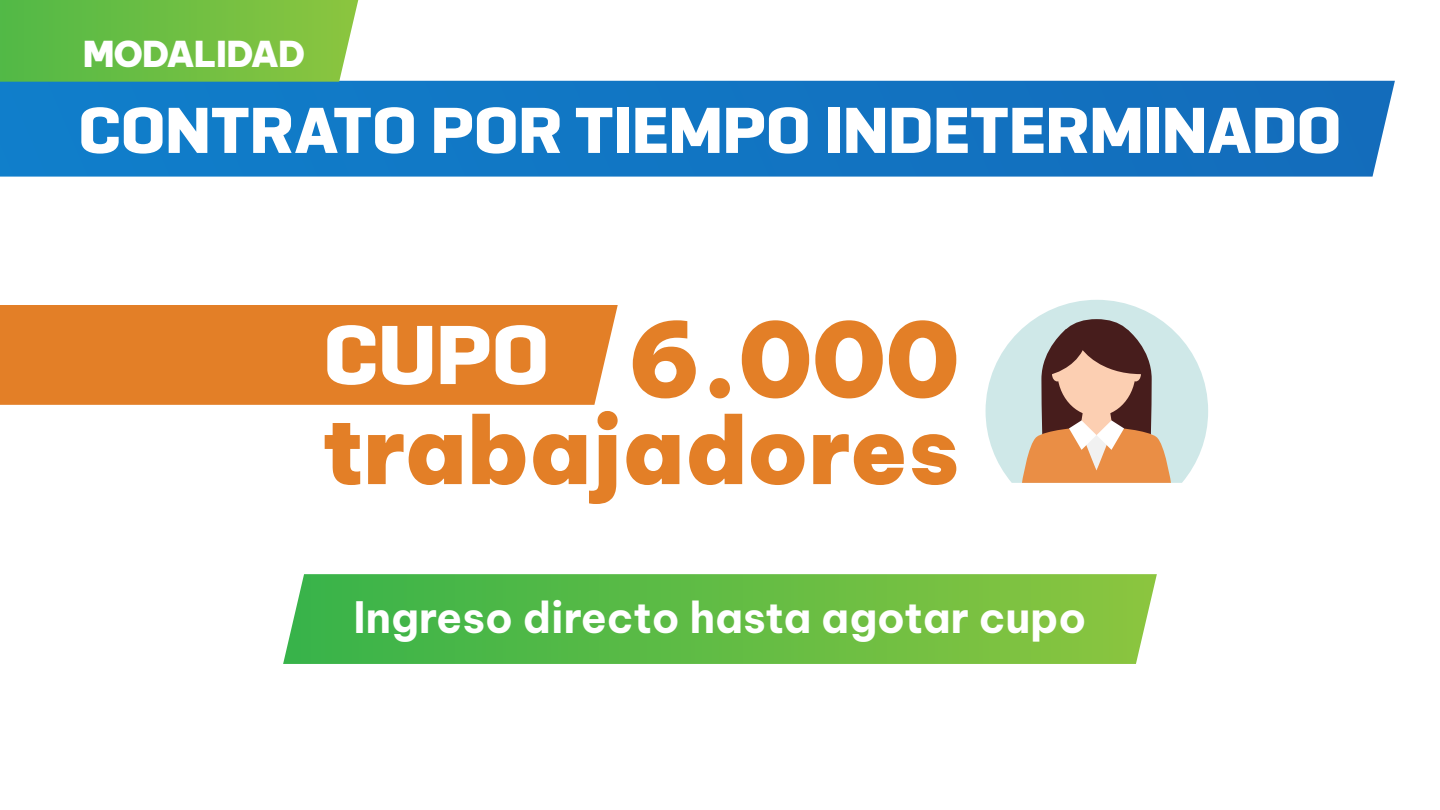
<style>
.page{position:relative;width:1440px;height:810px;background:#fff}
.page>*{position:absolute;margin:0;border:0;box-sizing:border-box;transform-origin:0 0}
.t1{font:900 102.75px "Be Vietnam Pro";color:#e37f27}
.t2{font:900 92.55px "Be Vietnam Pro";color:#e37f27}
.t3{font:700 expanded 85.5px "Geogrotesque Sharp";color:#fff}
.t4{font:700 expanded 66.38px "Geogrotesque Sharp";letter-spacing:-.015em;color:#fff}
.t5{font:700 42.45px "Be Vietnam Pro";letter-spacing:-.005em;color:#fff}
.t6{font:900 35.03px "Be Vietnam Pro";letter-spacing:-.02em;color:#fff}
</style>
<div class="page">
<svg style="left:283px;top:574px;width:874px;height:90px;background:#65bd49"></svg>
<svg style="left:0;top:81px;width:1395px;height:96px;background:#1476c3"></svg>
<svg style="left:0;top:0;width:358px;height:82px;background:#71c048"></svg>
<svg style="left:986px;top:300px;width:222px;height:183px"></svg>
<div style="left:0;top:305px;width:618px;height:100px;background:#e37f27"></div>
<p class="t6" style="left:83px;top:23px;width:224px">MODALIDAD</p>
<p class="t4" style="left:78px;top:89px;width:1265px">CONTRATO POR TIEMPO INDETERMINADO</p>
<h1 class="t1" style="left:628px;top:270px;width:333px">6.000</h1>
<p class="t3" style="left:323px;top:302px;width:229px">CUPO</p>
<h2 class="t2" style="left:322px;top:369px;width:639px">trabajadores</h2>
<p class="t5" style="left:354px;top:581px;width:734px">Ingreso directo hasta agotar cupo</p>
</div>
